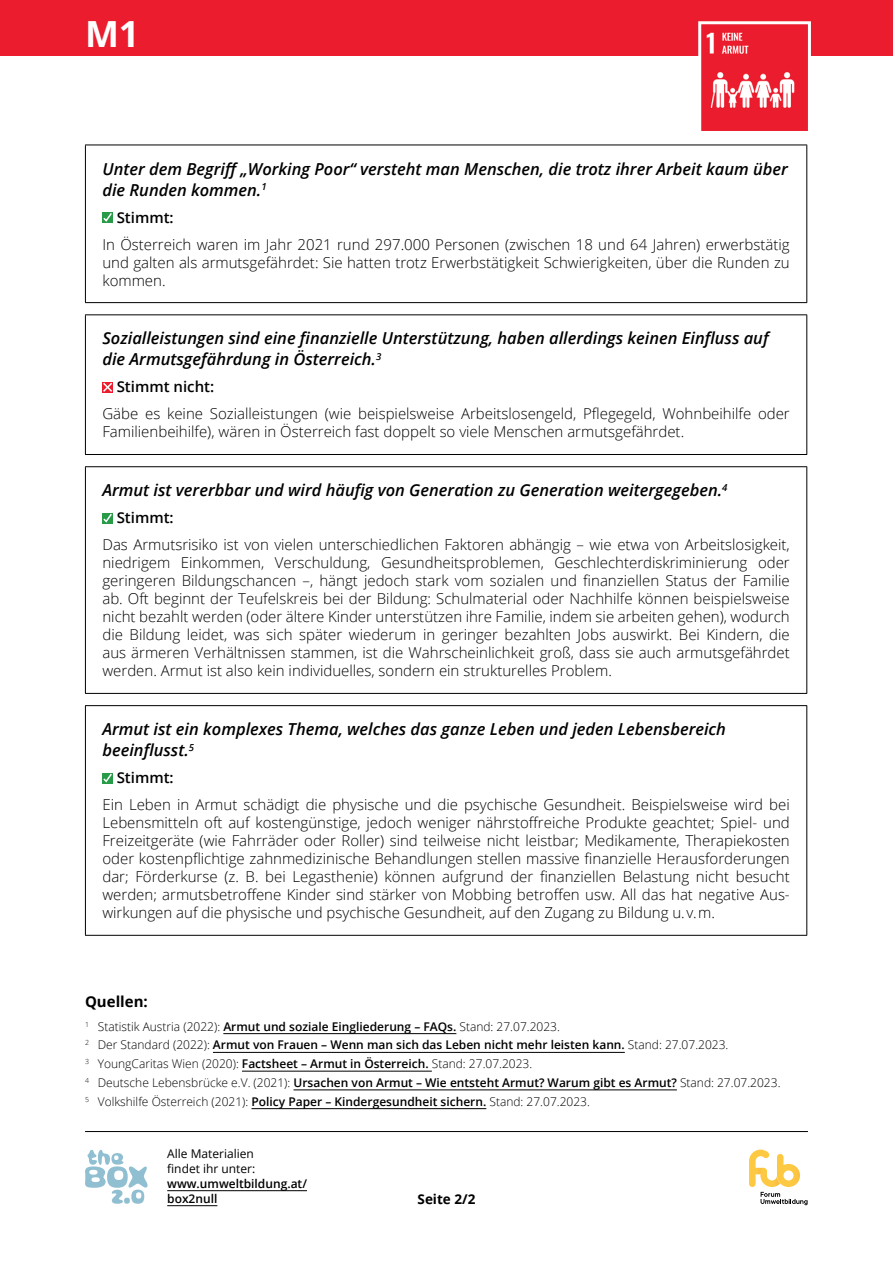
<style>
.page{position:relative;width:893px;height:1263px;background:#fff}
.page>*{position:absolute;margin:0;border:0;box-sizing:border-box;transform-origin:0 0}
.t1{font:700 36px "Open Sans";color:#fff}
.t2{font:italic 600 16.5px/21px "Open Sans";color:#000}
.t3{font:300 15px/18px "Open Sans";color:#000;text-align:justify}
.t4{font:600 15px "Open Sans";color:#000}
.t5{font:700 15px "Open Sans";color:#000}
.t6{font:700 13.5px "Open Sans";color:#000}
.t7{font:300 12px/18.8px "Open Sans";color:#000}
.t8{font:12px/15px "Open Sans";color:#000}
.t9{font:600 12px/15px "Open Sans";color:#000}
.s1{font-weight:600}
</style>
<div class="page">
<div style="left:0;top:0;width:893px;height:55px;background:#eb1c2d"></div>
<hr style="left:167px;top:1190px;width:140px;height:1px;background:#000">
<hr style="left:167px;top:1205px;width:50px;height:1px;background:#000">
<svg style="left:749px;top:1149px;width:59px;height:56px"></svg>
<svg style="left:85px;top:1150px;width:63px;height:54px"></svg>
<hr style="left:85px;top:1131px;width:723px;height:1px;background:#000">
<img style="left:702px;top:32px;width:105px;height:98px">
<div style="left:698px;top:21px;width:113px;height:113px;border:3px solid #fff"></div>
<hr style="left:85px;top:145px;width:722px;height:1px;background:#000">
<hr style="left:85px;top:145px;width:1px;height:157px;background:#000">
<hr style="left:806px;top:145px;width:1px;height:157px;background:#000">
<hr style="left:85px;top:467px;width:1px;height:226px;background:#000">
<hr style="left:806px;top:467px;width:1px;height:226px;background:#000">
<hr style="left:85px;top:706px;width:1px;height:229px;background:#000">
<hr style="left:806px;top:706px;width:1px;height:229px;background:#000">
<hr style="left:85px;top:935px;width:722px;height:1px;background:#000">
<hr style="left:85px;top:466px;width:722px;height:1px;background:#000">
<hr style="left:85px;top:693px;width:722px;height:1px;background:#000">
<hr style="left:85px;top:705px;width:722px;height:1px;background:#000">
<hr style="left:85px;top:302px;width:722px;height:1px;background:#000">
<hr style="left:85px;top:314px;width:722px;height:1px;background:#000">
<hr style="left:85px;top:315px;width:1px;height:139px;background:#000">
<hr style="left:806px;top:315px;width:1px;height:139px;background:#000">
<hr style="left:85px;top:454px;width:722px;height:1px;background:#000">
<svg style="left:102px;top:212px;width:11px;height:11px"></svg>
<svg style="left:102px;top:382px;width:11px;height:10px"></svg>
<svg style="left:102px;top:513px;width:11px;height:10px"></svg>
<svg style="left:102px;top:773px;width:11px;height:10px"></svg>
<hr style="left:223px;top:1033px;width:233px;height:1px;background:#000">
<hr style="left:213px;top:1052px;width:412px;height:1px;background:#000">
<hr style="left:242px;top:1071px;width:190px;height:1px;background:#000">
<hr style="left:293px;top:1090px;width:384px;height:1px;background:#000">
<hr style="left:251px;top:1108px;width:235px;height:1px;background:#000">
<h1 class="t1" style="left:85px;top:8px;width:56px">M1</h1>
<p class="t2" style="left:102px;top:158px;width:687px">Unter dem Begriff „Working Poor“ versteht man Menschen, die trotz ihrer Arbeit kaum über die Runden kommen.<sup>1</sup></p>
<p class="t4" style="left:117px;top:207px;width:59px">Stimmt:</p>
<p class="t3" style="left:102px;top:235px;width:689px">In Österreich waren im Jahr 2021 rund 297.000 Personen (zwischen 18 und 64 Jahren) erwerbstätig und galten als armutsgefährdet: Sie hatten trotz Erwerbstätigkeit Schwierigkeiten, über die Runden zu kommen.</p>
<p class="t2" style="left:102px;top:328px;width:668px">Sozialleistungen sind eine finanzielle Unterstützung, haben allerdings keinen Einfluss auf die Armutsgefährdung in Österreich.<sup>3</sup></p>
<p class="t4" style="left:117px;top:377px;width:99px">Stimmt nicht:</p>
<p class="t3" style="left:102px;top:405px;width:689px">Gäbe es keine Sozialleistungen (wie beispielsweise Arbeitslosengeld, Pflegegeld, Wohnbeihilfe oder<br>Familienbeihilfe), wären in Österreich fast doppelt so viele Menschen armutsgefährdet.</p>
<p class="t2" style="left:102px;top:479px;width:627px">Armut ist vererbbar und wird häufig von Generation zu Generation weitergegeben.<sup>4</sup></p>
<p class="t4" style="left:117px;top:508px;width:59px">Stimmt:</p>
<p class="t3" style="left:102px;top:535px;width:689px">Das Armutsrisiko ist von vielen unterschiedlichen Faktoren abhängig – wie etwa von Arbeitslosigkeit, niedrigem Einkommen, Verschuldung, Gesundheitsproblemen, Geschlechterdiskriminierung oder geringeren Bildungschancen –, hängt jedoch stark vom sozialen und finanziellen Status der Familie ab. Oft beginnt der Teufelskreis bei der Bildung: Schulmaterial oder Nachhilfe können beispielsweise nicht bezahlt werden (oder ältere Kinder unterstützen ihre Familie, indem sie arbeiten gehen), wodurch die Bildung leidet, was sich später wiederum in geringer bezahlten Jobs auswirkt. Bei Kindern, die aus ärmeren Verhältnissen stammen, ist die Wahrscheinlichkeit groß, dass sie auch armutsgefährdet werden. Armut ist also kein individuelles, sondern ein strukturelles Problem.</p>
<p class="t2" style="left:102px;top:718px;width:625px">Armut ist ein komplexes Thema, welches das ganze Leben und jeden Lebensbereich beeinflusst.<sup>5</sup></p>
<p class="t4" style="left:117px;top:767px;width:59px">Stimmt:</p>
<p class="t3" style="left:102px;top:795px;width:689px">Ein Leben in Armut schädigt die physische und die psychische Gesundheit. Beispielsweise wird bei Lebensmitteln oft auf kostengünstige, jedoch weniger nährstoffreiche Produkte geachtet; Spiel- und Freizeitgeräte (wie Fahrräder oder Roller) sind teilweise nicht leistbar; Medikamente, Therapiekosten oder kostenpflichtige zahnmedizinische Behandlungen stellen massive finanzielle Herausforderungen dar; Förderkurse (z. B. bei Legasthenie) können aufgrund der finanziellen Belastung nicht besucht werden; armutsbetroffene Kinder sind stärker von Mobbing betroffen usw. All das hat negative Aus&shy;wirkungen auf die physische und psychische Gesundheit, auf den Zugang zu Bildung u. v. m.</p>
<p class="t5" style="left:85px;top:990px;width:64px">Quellen:</p>
<p class="t7" style="left:85px;top:1016px;width:697px"><sup>1</sup> Statistik Austria (2022): <span class="s1">Armut und soziale Eingliederung – FAQs.</span> Stand: 27.07.2023.<br><sup>2</sup> Der Standard (2022): <span class="s1">Armut von Frauen – Wenn man sich das Leben nicht mehr leisten kann.</span> Stand: 27.07.2023.<br><sup>3</sup> YoungCaritas Wien (2020): <span class="s1">Factsheet – Armut in Österreich.</span> Stand: 27.07.2023.<br><sup>4</sup> Deutsche Lebensbrücke e.V. (2021): <span class="s1">Ursachen von Armut – Wie entsteht Armut? Warum gibt es Armut?</span> Stand: 27.07.2023.<br><sup>5</sup> Volkshilfe Österreich (2021): <span class="s1">Policy Paper – Kindergesundheit sichern.</span> Stand: 27.07.2023.</p>
<p class="t8" style="left:167px;top:1145px;width:90px">Alle Materialien findet ihr unter:</p>
<p class="t9" style="left:167px;top:1175px;width:141px">www.umweltbildung.at/ box2null</p>
<p class="t6" style="left:418px;top:1189px;width:59px">Seite 2/2</p>
</div>
